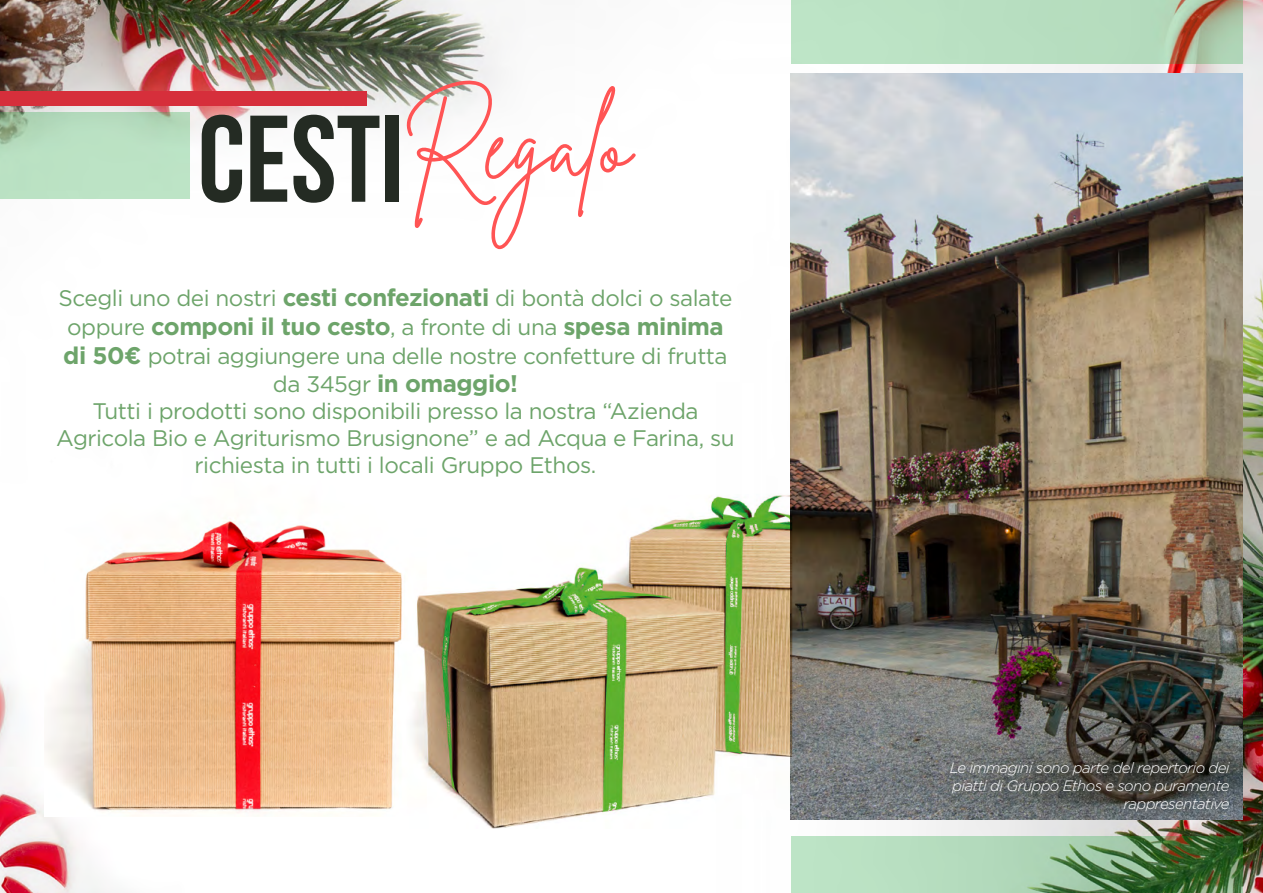
<style>
.page{position:relative;width:1263px;height:893px;background:#fff}
.page>*{position:absolute;margin:0;border:0;box-sizing:border-box;transform-origin:0 0}
.t1{font:92.7px "Brittany Signature";color:#ff5454}
.t2{font:700 24px "Gotham";letter-spacing:-.02em;color:#6da46a}
.t3{font:22.5px/27px "Gotham";letter-spacing:-.02em;color:#6da46a;text-align:center}
.t4{font:italic 300 15px/18px "Gotham";letter-spacing:-.04em;color:#fff;text-align:right}
.s1{font-family:"Bebas Neue";font-weight:700;font-size:123px;color:#242b23}
.s2{font-weight:700;font-size:24px}
.s3{font-weight:400;font-size:22.5px}
</style>
<div class="page">
<img style="left:0;top:0;width:1263px;height:893px">
<img style="left:44px;top:446px;width:398px;height:371px">
<img style="left:791px;top:73px;width:451px;height:747px">
<svg style="left:791px;top:0;width:451px;height:64px;fill:#b8dfc1"></svg>
<svg style="left:791px;top:837px;width:451px;height:56px"></svg>
<svg style="left:166px;top:79px;width:269px;height:158px"></svg>
<div style="left:0;top:91px;width:366px;height:15px;background:#d62f3b"></div>
<svg style="left:0;top:112px;width:190px;height:87px;fill:#bbe2c3"></svg>
<img style="left:374px;top:493px;width:418px;height:336px">
<h1 class="t1" style="left:198px;top:88px;width:434px"><span class="s1">Cesti</span>Regalo</h1>
<p class="t3" style="left:59px;top:284px;width:675px">Scegli uno dei nostri <span class="s2">cesti confezionati</span> di bontà dolci o salate</p>
<p class="t2" style="left:67px;top:310px;width:658px"><span class="s3">oppure</span> componi il tuo cesto<span class="s3">, a fronte di una</span> spesa minima</p>
<p class="t3" style="left:63px;top:342px;width:666px"><span class="s2">di 50€</span> potrai aggiungere una delle nostre confetture di frutta</p>
<p class="t2" style="left:273px;top:368px;width:247px"><span class="s3">da 345gr</span> in omaggio!</p>
<p class="t3" style="left:56px;top:397px;width:680px">Tutti i prodotti sono disponibili presso la nostra “Azienda<br>Agricola Bio e Agriturismo Brusignone” e ad Acqua e Farina, su richiesta in tutti i locali Gruppo Ethos.</p>
<p class="t4" style="left:950px;top:758px;width:281px">Le immagini sono parte del repertorio dei piatti di Gruppo Ethos e sono puramente rappresentative</p>
</div>
